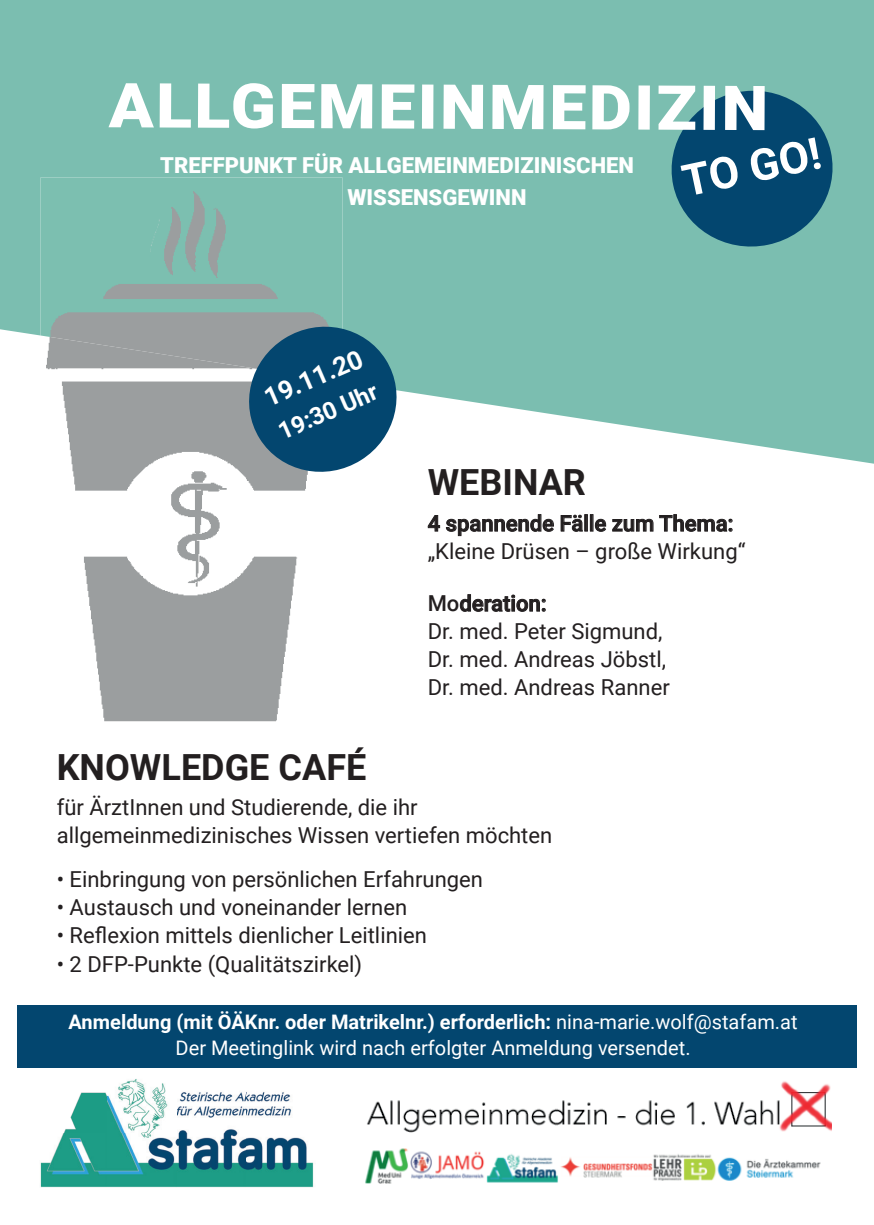
<style>
.page{position:relative;width:874px;height:1225px;background:#fff}
.page>*{position:absolute;margin:0;border:0;box-sizing:border-box;transform-origin:0 0}
.t1{font:900 62px "Roboto";letter-spacing:.03em;color:#fff;scale:1.07 1}
.t2{font:700 44px "Roboto";color:#fff}
.t3{font:700 36px "Roboto";color:#231f20}
.t4{font:700 26px "Roboto";color:#fff}
.t5{font:700 24px "Roboto";color:#fff}
.t6{font:22px/28px "Roboto";color:#231f20}
.t7{font:900 22px/32px "Roboto";color:#fff}
.t8{font:500 22px "Roboto";color:#231f20}
.t9{font:20px/25.8px "Roboto";color:#fff;text-align:center}
.s1{font-weight:700}
</style>
<div class="page">
<svg style="left:0;top:0;width:873px;height:464px;background:#84c2b5"></svg>
<img style="left:40px;top:382px;width:266px;height:340px">
<img style="left:40px;top:177px;width:302px;height:205px">
<svg style="left:664px;top:83px;width:175px;height:171px;background:#2c6f85"></svg>
<img style="left:365px;top:1081px;width:466px;height:103px">
<div style="left:17px;top:1005px;width:839px;height:62px;background:#03466f"></div>
<svg style="left:238px;top:316px;width:169px;height:166px;background:#49778f"></svg>
<img style="left:40px;top:1079px;width:274px;height:109px">
<h1 class="t1" style="left:108px;top:63px;width:618px">ALLGEMEINMEDIZIN</h1>
<p class="t7" style="left:347px;top:149px;width:288px;text-indent:-187px">TREFFPUNKT FÜR ALLGEMEINMEDIZINISCHEN<br>WISSENSGEWINN</p>
<h2 class="t2" style="left:676px;top:151px;width:142px;rotate:-12deg">TO GO!</h2>
<p class="t4" style="left:258px;top:382px;width:106px;rotate:-23deg">19.11.20</p>
<p class="t5" style="left:272px;top:417px;width:107px;rotate:-24deg">19:30 Uhr</p>
<h3 class="t3" style="left:427px;top:457px;width:160px">WEBINAR</h3>
<h3 class="t3" style="left:57px;top:741px;width:311px">KNOWLEDGE CAFÉ</h3>
<p class="t8" style="left:427px;top:508px;width:307px">4 spannende Fälle zum Thema:</p>
<p class="t6" style="left:427px;top:536px;width:319px">„Kleine Drüsen – große Wirkung“</p>
<p class="t8" style="left:427px;top:588px;width:120px">Moderation:</p>
<p class="t6" style="left:427px;top:616px;width:243px">Dr. med. Peter Sigmund,<br>Dr. med. Andreas Jöbstl,<br>Dr. med. Andreas Ranner</p>
<p class="t6" style="left:57px;top:792px;width:497px">für ÄrztInnen und Studierende, die ihr allgemeinmedizinisches Wissen vertiefen möchten</p>
<p class="t6" style="left:57px;top:865px;width:427px">• Einbringung von persönlichen Erfahrungen</p>
<p class="t6" style="left:57px;top:893px;width:352px">• Austausch und voneinander lernen</p>
<p class="t6" style="left:57px;top:921px;width:371px">• Reflexion mittels dienlicher Leitlinien</p>
<p class="t6" style="left:57px;top:949px;width:307px">• 2 DFP-Punkte (Qualitätszirkel)</p>
<p class="t9" style="left:69px;top:1008px;width:730px"><span class="s1">Anmeldung (mit ÖÄKnr. oder Matrikelnr.) erforderlich:</span> nina-marie.wolf@stafam.at<br>Der Meetinglink wird nach erfolgter Anmeldung versendet.</p>
</div>
